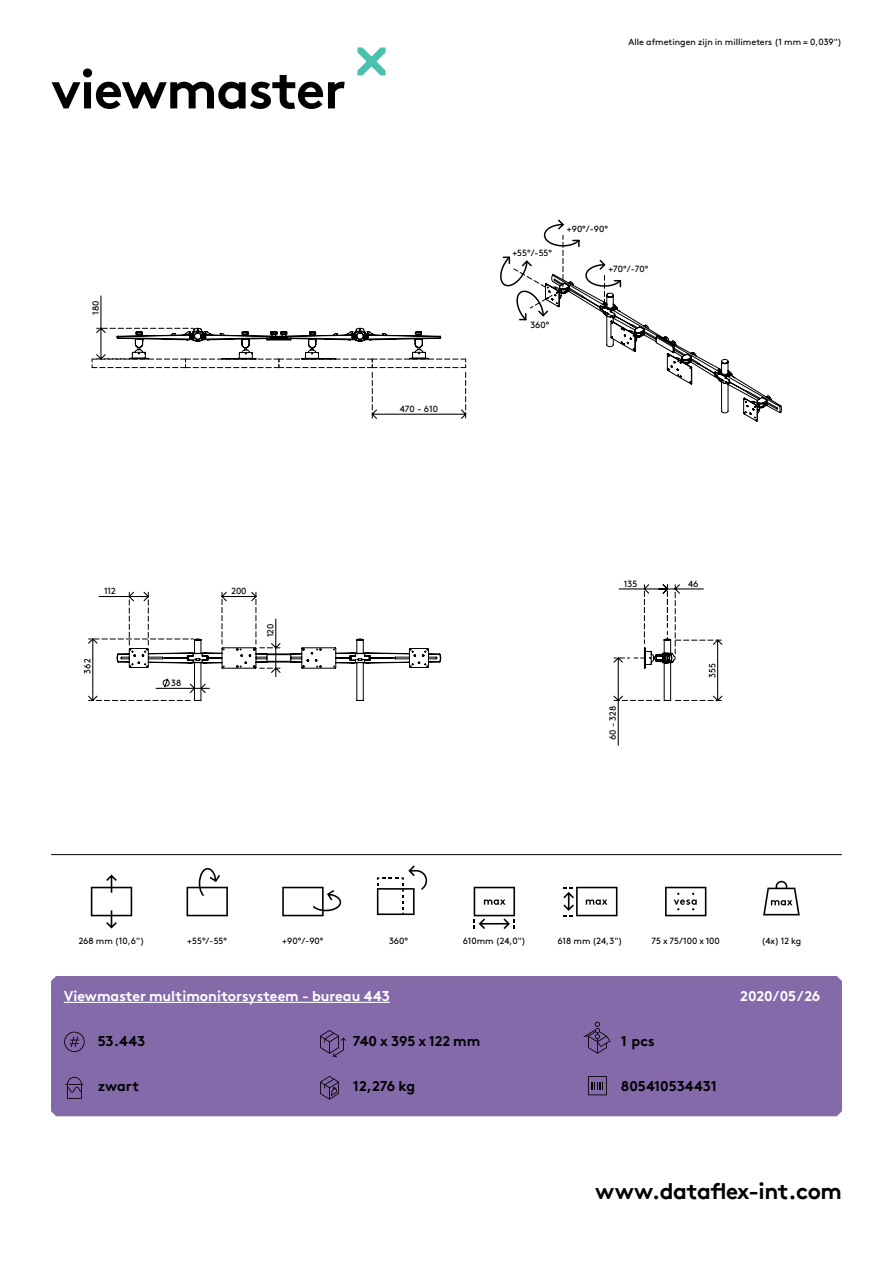
<style>
.page{position:relative;width:893px;height:1263px;background:#fff}
.page>*{position:absolute;margin:0;border:0;box-sizing:border-box;transform-origin:0 0}
.hoofdstuk{font:700 54px "Brown Pro TT";letter-spacing:-.02em;color:#000}
.t1{font:700 22.5px "Brown Pro TT";letter-spacing:-.02em;color:#000}
.t2{font:700 14.25px "Brown Pro TT";color:#fff}
.specificaties{font:700 14.25px "Brown Pro TT";color:#000}
.t3{font:9px "Brown";color:#000}
.t4{font:9px "Brown Pro TT Regular Alt";color:#000}
</style>
<div class="page">
<svg style="left:357px;top:47px;width:28px;height:28px"></svg>
<hr style="left:51px;top:854px;width:791px;height:1px;background:#000">
<svg style="left:91px;top:874px;width:41px;height:54px"></svg>
<svg style="left:187px;top:868px;width:41px;height:48px"></svg>
<svg style="left:282px;top:887px;width:59px;height:29px"></svg>
<svg style="left:377px;top:865px;width:50px;height:50px"></svg>
<svg style="left:474px;top:887px;width:41px;height:42px"></svg>
<svg style="left:563px;top:887px;width:54px;height:29px"></svg>
<svg style="left:665px;top:887px;width:41px;height:29px"></svg>
<svg style="left:763px;top:881px;width:37px;height:34px"></svg>
<div style="left:51px;top:976px;width:791px;height:140px;background:#856aaa"></div>
<svg style="left:88px;top:591px;width:353px;height:110px"></svg>
<svg style="left:92px;top:295px;width:375px;height:124px"></svg>
<svg style="left:500px;top:219px;width:282px;height:203px"></svg>
<svg style="left:613px;top:584px;width:110px;height:162px"></svg>
<svg style="left:64px;top:1032px;width:21px;height:20px"></svg>
<svg style="left:65px;top:1077px;width:18px;height:22px"></svg>
<svg style="left:320px;top:1030px;width:26px;height:27px"></svg>
<svg style="left:583px;top:1022px;width:27px;height:32px"></svg>
<svg style="left:320px;top:1076px;width:19px;height:24px"></svg>
<svg style="left:588px;top:1076px;width:19px;height:19px"></svg>
<hr style="left:64px;top:1002px;width:326px;height:1px;background:#fff">
<p class="hoofdstuk" style="left:51px;top:46px;width:297px">viewmaster</p>
<p class="t4" style="left:89px;top:315px;width:16px;rotate:-90deg">180</p>
<p class="t4" style="left:104px;top:584px;width:13px">112</p>
<p class="t4" style="left:81px;top:673px;width:16px;rotate:-90deg">362</p>
<p class="t4" style="left:171px;top:676px;width:12px">38</p>
<p class="t4" style="left:231px;top:584px;width:17px">200</p>
<p class="t4" style="left:264px;top:637px;width:15px;rotate:-90deg">120</p>
<p class="t4" style="left:400px;top:402px;width:40px">470 - 610</p>
<p class="t3" style="left:628px;top:35px;width:215px">Alle afmetingen zijn in millimeters (1 mm = 0,039")</p>
<p class="t4" style="left:512px;top:246px;width:41px">+55°/-55°</p>
<p class="t4" style="left:567px;top:222px;width:43px">+90°/-90°</p>
<p class="t4" style="left:608px;top:262px;width:42px">+70°/-70°</p>
<p class="t4" style="left:530px;top:318px;width:21px">360°</p>
<p class="t4" style="left:624px;top:577px;width:15px">135</p>
<p class="t4" style="left:688px;top:577px;width:12px">46</p>
<p class="t4" style="left:606px;top:740px;width:36px;rotate:-90deg">60 - 328</p>
<p class="t4" style="left:705px;top:678px;width:16px;rotate:-90deg">355</p>
<p class="t3" style="left:79px;top:934px;width:67px">268 mm (10,6")</p>
<p class="t3" style="left:187px;top:934px;width:41px">+55°/-55°</p>
<p class="t3" style="left:282px;top:934px;width:43px">+90°/-90°</p>
<p class="t3" style="left:389px;top:934px;width:21px">360°</p>
<p class="t3" style="left:463px;top:934px;width:65px">610mm (24,0")</p>
<p class="t3" style="left:558px;top:934px;width:66px">618 mm (24,3")</p>
<p class="t3" style="left:652px;top:934px;width:70px">75 x 75/100 x 100</p>
<p class="t3" style="left:761px;top:934px;width:41px">(4x) 12 kg</p>
<h3 class="t2" style="left:64px;top:985px;width:328px">Viewmaster multimonitorsysteem - bureau 443</h3>
<h3 class="t2" style="left:740px;top:985px;width:82px">2020/05/26</h3>
<h3 class="specificaties" style="left:98px;top:1029px;width:49px">53.443</h3>
<p class="specificaties" style="left:98px;top:1074px;width:43px">zwart</p>
<p class="specificaties" style="left:353px;top:1029px;width:129px">740 x 395 x 122 mm</p>
<p class="specificaties" style="left:621px;top:1029px;width:35px">1 pcs</p>
<p class="specificaties" style="left:353px;top:1074px;width:64px">12,276 kg</p>
<h3 class="specificaties" style="left:621px;top:1074px;width:97px">805410534431</h3>
<h2 class="t1" style="left:595px;top:1173px;width:248px">www.dataflex-int.com</h2>
</div>
